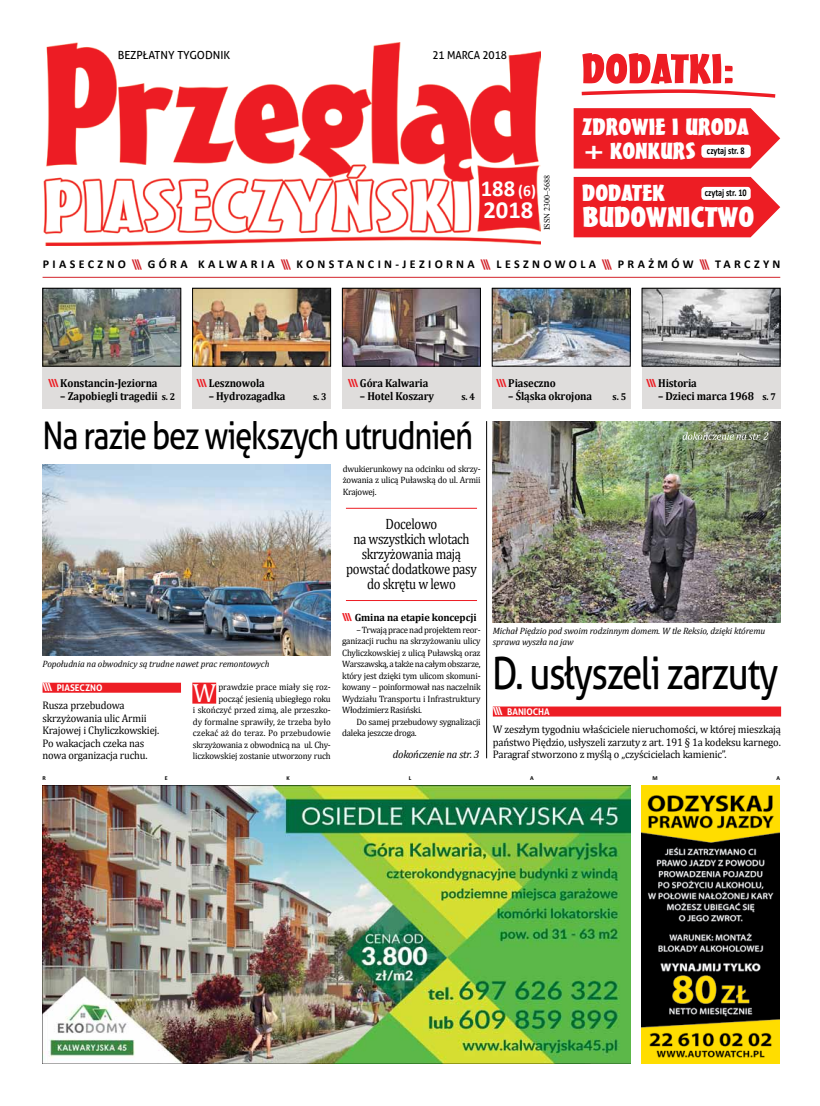
<style>
.page{position:relative;width:820px;height:1106px;background:#fff}
.page>*{position:absolute;margin:0;border:0;box-sizing:border-box;transform-origin:0 0}
.t1{font:44.5px "Aller";letter-spacing:-.04em;color:#000;scale:.82 1}
.t2{font:700 40.5px "Mister Earl BT";color:#ed1d24;scale:1.25 1}
.t3{font:38px "Aller";letter-spacing:-.04em;color:#000;scale:.82 1}
.t4{font:700 28px "Mister Earl BT";color:#fff;scale:1.25 1}
.t5{font:26.5px "Cambria";color:#fff;scale:.96 1}
.t6{font:700 24.6px "Calibri";color:#fff}
.t7{font:700 23px "Mister Earl BT";color:#fff;scale:1.25 1}
.t8{font:700 23px "Calibri";color:#fff}
.t9{font:700 22.7px "Mister Earl BT";color:#fff;scale:1.25 1}
.t10{font:15px/15px "Cambria";letter-spacing:-.025em;color:#000;text-align:center;scale:.85 1}
.t11{font:700 12px "Calibri";letter-spacing:.28em;color:#000}
.t12{font:700 11.5px "Cambria";letter-spacing:-.01em;color:#000;scale:.92 1}
.t13{font:11.1px "Aller";color:#000}
.t14{font:11px/12.5px "Cambria";letter-spacing:-.015em;color:#000;scale:.95 1}
.t15{font:italic 11px "Cambria";letter-spacing:-.025em;color:#000;scale:.96 1}
.t16{font:11px "Aller";letter-spacing:-.01em;color:#000;scale:.94 1}
.t17{font:700 10.5px "Cambria";letter-spacing:-.01em;color:#000}
.t18{font:700 10.2px "Calibri";color:#000;scale:.8 1}
.t19{font:700 10px "Cambria";color:#000;scale:.92 1}
.t20{font:9.2px/11.5px "Cambria";letter-spacing:-.015em;color:#000;text-align:justify;scale:.96 1}
.t21{font:italic 9.2px/11px "Cambria";letter-spacing:-.01em;color:#000}
.t22{font:700 9.2px "Aller";color:#fff;scale:.96 1}
.t23{font:8.4px "Times New Roman";color:#000;scale:.96 1}
.t24{font:700 6px "Calibri";color:#000}
.s1{font-size:16px}
.s2{font-family:"Mister Earl BT";font-size:22.7px;color:#fff}
.s3{color:#d2232a}
.s4{font-family:"Aller";font-size:11.1px;color:#ed1d24}
.s5{font-size:10px}
.s6{font-size:11px}
.s7{font-family:"Aller";font-size:11px;color:#ed1d24}
</style>
<div class="page">
<img style="left:43px;top:43px;width:497px;height:202px">
<div style="left:492px;top:288px;width:138px;height:121px;background:#dfdddc"></div>
<div style="left:641px;top:288px;width:139px;height:121px;background:#dfdddc"></div>
<div style="left:192px;top:288px;width:139px;height:121px;background:#dfdddc"></div>
<img style="left:494px;top:290px;width:134px;height:74px">
<div style="left:492px;top:288px;width:138px;height:78px;border:1px solid #000"></div>
<img style="left:643px;top:290px;width:135px;height:74px">
<div style="left:641px;top:288px;width:139px;height:78px;border:1px solid #000"></div>
<img style="left:194px;top:290px;width:135px;height:74px">
<div style="left:192px;top:288px;width:139px;height:78px;border:1px solid #000"></div>
<div style="left:342px;top:288px;width:138px;height:121px;background:#dfdddc"></div>
<div style="left:43px;top:288px;width:138px;height:121px;background:#dfdddc"></div>
<img style="left:344px;top:290px;width:134px;height:74px">
<div style="left:342px;top:288px;width:138px;height:78px;border:1px solid #000"></div>
<img style="left:45px;top:290px;width:134px;height:74px">
<div style="left:43px;top:288px;width:138px;height:78px;border:1px solid #000"></div>
<hr style="left:43px;top:277px;width:737px;height:1px;background:#d2232a">
<svg style="left:573px;top:108px;width:207px;height:60px;background:#ee2f35"></svg>
<div style="left:701px;top:145px;width:49px;height:13px;background:#fff;border-radius:3px"></div>
<svg style="left:573px;top:177px;width:207px;height:60px;background:#ee2e35"></svg>
<div style="left:701px;top:187px;width:49px;height:13px;background:#fff;border-radius:3px"></div>
<svg style="left:581px;top:89px;width:195px;height:9px"></svg>
<img style="left:43px;top:785px;width:587px;height:278px">
<img style="left:492px;top:421px;width:288px;height:201px">
<img style="left:641px;top:785px;width:138px;height:278px">
<div style="left:43px;top:682px;width:138px;height:10px;background:#ed1d24"></div>
<div style="left:192px;top:682px;width:24px;height:21px;background:#ed1d24"></div>
<img style="left:43px;top:464px;width:288px;height:192px">
<hr style="left:346px;top:508px;width:131px;height:1px;background:#ed1d24">
<hr style="left:346px;top:600px;width:131px;height:1px;background:#ed1d24">
<div style="left:492px;top:706px;width:288px;height:10px;background:#ed1d24"></div>
<svg style="left:682px;top:432px;width:86px;height:8px"></svg>
<hr style="left:486px;top:421px;width:1px;height:337px;background:#000">
<p class="t13" style="left:118px;top:49px;width:114px">BEZPŁATNY TYGODNIK</p>
<p class="t16" style="left:432px;top:49px;width:81px">21 MARCA 2018</p>
<h3 class="t8" style="left:480px;top:174px;width:57px">188 <span class="s1">(6)</span></h3>
<h3 class="t6" style="left:483px;top:194px;width:51px">2018</h3>
<p class="t23" style="left:541px;top:230px;width:59px;rotate:-90deg">ISSN 2300–5688</p>
<h2 class="t2" style="left:581px;top:44px;width:123px">DODATKI:</h2>
<h3 class="t7" style="left:582px;top:112px;width:135px">ZDROWIE I URODA</h3>
<p class="t18" style="left:582px;top:144px;width:204px"><span class="s2">+ KONKURS</span> czytaj str. 8</p>
<h3 class="t9" style="left:582px;top:179px;width:68px">DODATEK</h3>
<h3 class="t4" style="left:582px;top:200px;width:139px">BUDOWNICTWO</h3>
<p class="t18" style="left:704px;top:186px;width:54px">czytaj str. 10</p>
<h3 class="t11" style="left:43px;top:256px;width:739px">PIASECZNO <span class="s3">\\\</span> GÓRA KALWARIA <span class="s3">\\\</span> KONSTANCIN-JEZIORNA <span class="s3">\\\</span> LESZNOWOLA <span class="s3">\\\</span> PRAŻMÓW <span class="s3">\\\</span> TARCZYN</h3>
<p class="t12" style="left:48px;top:374px;width:120px"><span class="s4">\\\</span> Konstancin-Jeziorna</p>
<p class="t12" style="left:60px;top:387px;width:126px">– Zapobiegli tragedii <span class="s5">s. 2</span></p>
<p class="t12" style="left:196px;top:374px;width:76px"><span class="s4">\\\</span> Lesznowola</p>
<p class="t12" style="left:208px;top:387px;width:85px">– Hydrozagadka</p>
<p class="t19" style="left:313px;top:389px;width:16px">s. 3</p>
<p class="t12" style="left:348px;top:374px;width:89px"><span class="s4">\\\</span> Góra Kalwaria</p>
<p class="t12" style="left:360px;top:387px;width:82px">– Hotel Koszary</p>
<p class="t19" style="left:461px;top:389px;width:16px">s. 4</p>
<h3 class="t3" style="left:43px;top:412px;width:526px">Na razie bez większych utrudnień</h3>
<p class="t20" style="left:342px;top:463px;width:145px">dwukierunkowy na odcinku od skrzy&shy;żowania z ulicą Puławską do ul. Armii Krajowej.</p>
<p class="t21" style="left:43px;top:658px;width:228px">Popołudnia na obwodnicy są trudne nawet prac remontowych</p>
<p class="t22" style="left:43px;top:682px;width:64px"><span class="s6">\\\</span> PIASECZNO</p>
<p class="t14" style="left:43px;top:699px;width:124px">Rusza przebudowa skrzyżowania ulic Armii<br>Krajowej i Chyliczkowskiej.<br>Po wakacjach czeka nas nowa organizacja ruchu.</p>
<p class="t20" style="left:193px;top:681px;width:145px;text-align:right">prawdzie prace miały się roz&shy;począć jesienią ubiegłego roku<br>i skończyć przed zimą, ale przeszko&shy;dy formalne sprawiły, że trzeba było czekać aż do teraz. Po przebudowie skrzyżowania z obwodnicą na ul. Chy&shy;liczkowskiej zostanie utworzony ruch</p>
<h3 class="t5" style="left:193px;top:677px;width:26px">W</h3>
<h3 class="t10" style="left:346px;top:516px;width:155px">Docelowo<br>na wszystkich wlotach skrzyżowania mają powstać dodatkowe pasy do skrętu w lewo</h3>
<p class="t17" style="left:342px;top:610px;width:136px"><span class="s7">\\\</span> Gmina na etapie koncepcji</p>
<p class="t20" style="left:342px;top:624px;width:146px;text-indent:14px">– Trwają prace nad projektem reor&shy;ganizacji ruchu na skrzyżowaniu ulicy Chyliczkowskiej z ulicą Puławską oraz Warszawską, a także na całym obszarze, który jest dzięki tym ulicom skomuni&shy;kowany – poinformował nas naczelnik Wydziału Transportu i Infrastruktury Włodzimierz Rasiński.</p>
<p class="t20" style="left:342px;top:716px;width:146px;text-indent:14px">Do samej przebudowy sygnalizacji daleka jeszcze droga.</p>
<p class="t15" style="left:393px;top:746px;width:92px">dokończenie na str. 3</p>
<p class="t12" style="left:496px;top:374px;width:66px"><span class="s4">\\\</span> Piaseczno</p>
<p class="t12" style="left:508px;top:387px;width:93px">– Śląska okrojona</p>
<p class="t19" style="left:612px;top:389px;width:16px">s. 5</p>
<p class="t12" style="left:645px;top:374px;width:57px"><span class="s4">\\\</span> Historia</p>
<p class="t12" style="left:658px;top:387px;width:130px">– Dzieci marca 1968 <span class="s5">s. 7</span></p>
<p class="t21" style="left:492px;top:624px;width:274px">Michał Piędzio pod swoim rodzinnym domem. W tle Reksio, dzięki któremu sprawa wyszła na jaw</p>
<h1 class="t1" style="left:492px;top:646px;width:350px">D. usłyszeli zarzuty</h1>
<p class="t22" style="left:492px;top:706px;width:61px"><span class="s6">\\\</span> BANIOCHA</p>
<p class="t14" style="left:492px;top:723px;width:305px;text-align:justify">W zeszłym tygodniu właściciele nieruchomości, w której mieszkają państwo Piędzio, usłyszeli zarzuty z art. 191 § 1a kodeksu karnego.<br>Paragraf stworzono z myślą o „czyścicielach kamienic”.</p>
<p class="t24" style="left:43px;top:774px;width:5px">R</p>
<p class="t24" style="left:165px;top:774px;width:4px">E</p>
<p class="t24" style="left:286px;top:774px;width:5px">K</p>
<p class="t24" style="left:408px;top:774px;width:4px">L</p>
<p class="t24" style="left:530px;top:774px;width:5px">A</p>
<p class="t24" style="left:652px;top:774px;width:7px">M</p>
<p class="t24" style="left:776px;top:774px;width:5px">A</p>
</div>
